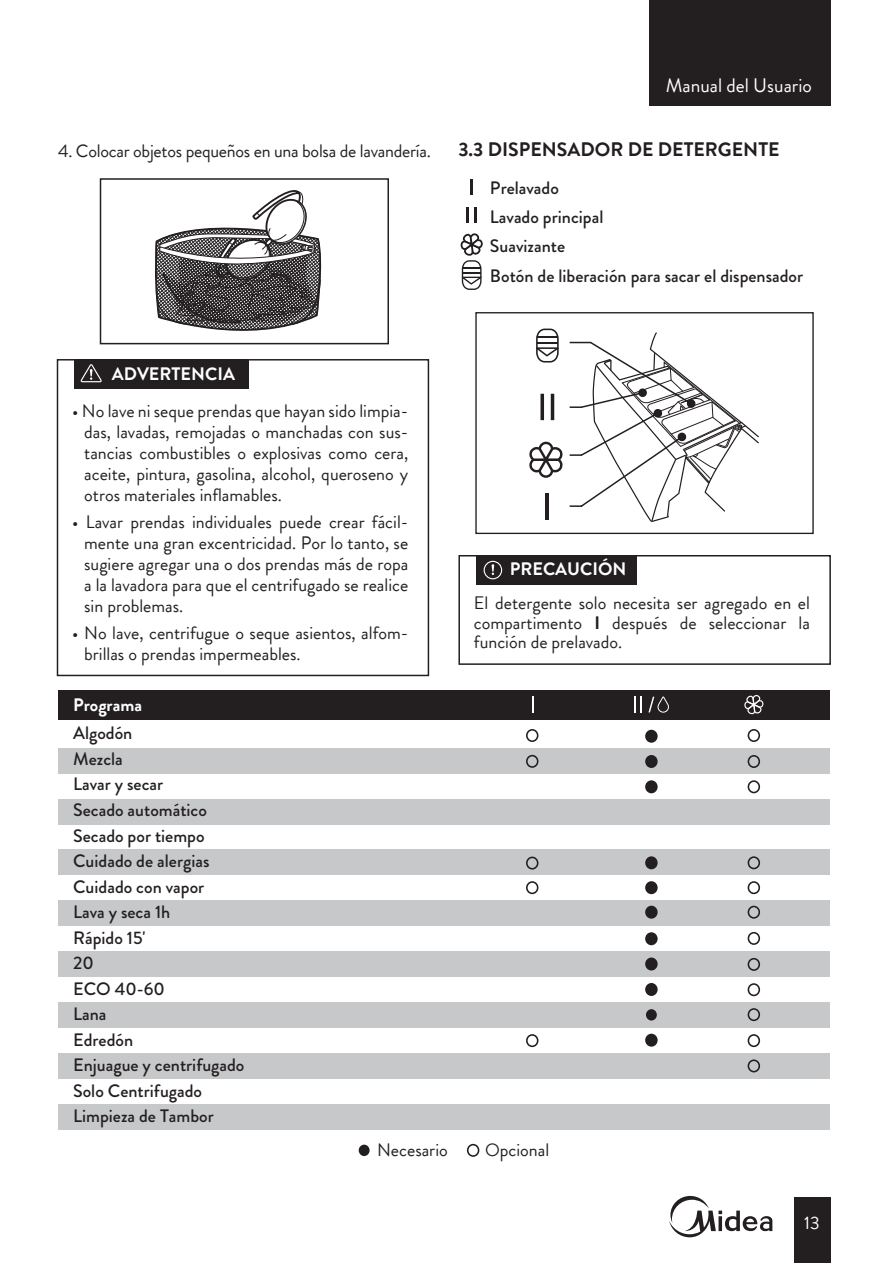
<style>
.page{position:relative;width:893px;height:1263px;background:#fff}
.page>*{position:absolute;margin:0;border:0;box-sizing:border-box;transform-origin:0 0}
.t1{font:700 19.5px "Brandon Grotesque";color:#231f20}
.t2{font:19.5px "Brandon Grotesque";color:#fff}
.t3{font:18px/21px "Brandon Grotesque";color:#231f20;text-align:justify}
.t4{font:500 18px/25.5px "Brandon Grotesque";color:#231f20}
.t5{font:700 18px "Brandon Grotesque";color:#fff}
.t6{font:18px "Brandon Grotesque";color:#fff}
.s1{font-weight:700}
.s2{font-family:"Sim Sun";font-size:14.1px}
</style>
<div class="page">
<div style="left:649px;top:0;width:182px;height:106px;background:#231f20"></div>
<div style="left:794px;top:1198px;width:37px;height:65px;background:#231f20"></div>
<svg style="left:669px;top:1196px;width:103px;height:41px"></svg>
<div style="left:100px;top:178px;width:289px;height:166px;border:2px solid #231f20"></div>
<svg style="left:151px;top:190px;width:173px;height:155px"></svg>
<div style="left:74px;top:360px;width:175px;height:29px;background:#231f20"></div>
<div style="left:57px;top:359px;width:372px;height:317px;border:1px solid #231f20"></div>
<svg style="left:81px;top:364px;width:21px;height:18px"></svg>
<svg style="left:467px;top:207px;width:2px;height:16px"></svg>
<svg style="left:475px;top:207px;width:2px;height:16px"></svg>
<svg style="left:471px;top:179px;width:2px;height:16px"></svg>
<div style="left:475px;top:312px;width:339px;height:222px;border:1px solid #231f20"></div>
<svg style="left:529px;top:442px;width:34px;height:36px"></svg>
<svg style="left:540px;top:394px;width:4px;height:26px"></svg>
<hr style="left:551px;top:394px;width:3px;height:26px;background:#231f20">
<hr style="left:545px;top:493px;width:3px;height:27px;background:#231f20">
<svg style="left:460px;top:233px;width:22px;height:57px"></svg>
<svg style="left:570px;top:332px;width:190px;height:203px"></svg>
<svg style="left:536px;top:329px;width:23px;height:33px"></svg>
<div style="left:476px;top:555px;width:161px;height:29px;background:#231f20"></div>
<div style="left:458px;top:555px;width:373px;height:110px;border:2px solid #231f20"></div>
<svg style="left:484px;top:561px;width:18px;height:18px"></svg>
<div style="left:59px;top:748px;width:771px;height:25px;background:#c7c8ca"></div>
<div style="left:59px;top:799px;width:771px;height:25px;background:#c7c8ca"></div>
<div style="left:59px;top:850px;width:771px;height:25px;background:#c7c8ca"></div>
<div style="left:59px;top:900px;width:771px;height:26px;background:#c7c8ca"></div>
<div style="left:59px;top:951px;width:771px;height:26px;background:#c7c8ca"></div>
<div style="left:59px;top:1002px;width:771px;height:25px;background:#c7c8ca"></div>
<div style="left:59px;top:1053px;width:771px;height:25px;background:#c7c8ca"></div>
<div style="left:59px;top:1104px;width:771px;height:25px;background:#c7c8ca"></div>
<div style="left:59px;top:690px;width:771px;height:29px;background:#231f20"></div>
<div style="left:748px;top:729px;width:12px;height:13px;border:2px solid #231f20;border-radius:50%"></div>
<div style="left:748px;top:755px;width:12px;height:13px;border:2px solid #231f20;border-radius:50%"></div>
<div style="left:646px;top:756px;width:11px;height:11px;background:#231f20;border-radius:50%"></div>
<div style="left:645px;top:755px;width:13px;height:13px;border:2px solid #231f20;border-radius:50%"></div>
<div style="left:526px;top:729px;width:12px;height:13px;border:2px solid #231f20;border-radius:50%"></div>
<div style="left:526px;top:856px;width:12px;height:13px;border:2px solid #231f20;border-radius:50%"></div>
<div style="left:526px;top:755px;width:12px;height:13px;border:2px solid #231f20;border-radius:50%"></div>
<div style="left:646px;top:730px;width:11px;height:12px;background:#231f20;border-radius:50%"></div>
<div style="left:645px;top:730px;width:13px;height:13px;border:2px solid #231f20;border-radius:50%"></div>
<div style="left:646px;top:781px;width:11px;height:11px;background:#231f20;border-radius:50%"></div>
<div style="left:645px;top:780px;width:13px;height:13px;border:2px solid #231f20;border-radius:50%"></div>
<div style="left:646px;top:958px;width:11px;height:12px;background:#231f20;border-radius:50%"></div>
<div style="left:645px;top:957px;width:13px;height:13px;border:2px solid #231f20;border-radius:50%"></div>
<div style="left:646px;top:984px;width:11px;height:11px;background:#231f20;border-radius:50%"></div>
<div style="left:645px;top:983px;width:13px;height:13px;border:2px solid #231f20;border-radius:50%"></div>
<div style="left:646px;top:933px;width:11px;height:11px;background:#231f20;border-radius:50%"></div>
<div style="left:645px;top:932px;width:13px;height:13px;border:2px solid #231f20;border-radius:50%"></div>
<div style="left:646px;top:1009px;width:11px;height:11px;background:#231f20;border-radius:50%"></div>
<div style="left:646px;top:1034px;width:11px;height:12px;background:#231f20;border-radius:50%"></div>
<div style="left:645px;top:1034px;width:13px;height:13px;border:2px solid #231f20;border-radius:50%"></div>
<div style="left:646px;top:857px;width:11px;height:11px;background:#231f20;border-radius:50%"></div>
<div style="left:645px;top:856px;width:13px;height:13px;border:2px solid #231f20;border-radius:50%"></div>
<div style="left:748px;top:780px;width:12px;height:13px;border:2px solid #231f20;border-radius:50%"></div>
<div style="left:748px;top:932px;width:12px;height:13px;border:2px solid #231f20;border-radius:50%"></div>
<div style="left:748px;top:958px;width:12px;height:13px;border:2px solid #231f20;border-radius:50%"></div>
<div style="left:748px;top:983px;width:12px;height:13px;border:2px solid #231f20;border-radius:50%"></div>
<div style="left:748px;top:1008px;width:12px;height:13px;border:2px solid #231f20;border-radius:50%"></div>
<div style="left:748px;top:1034px;width:12px;height:13px;border:2px solid #231f20;border-radius:50%"></div>
<div style="left:748px;top:1059px;width:12px;height:13px;border:2px solid #231f20;border-radius:50%"></div>
<div style="left:748px;top:856px;width:12px;height:13px;border:2px solid #231f20;border-radius:50%"></div>
<div style="left:748px;top:906px;width:12px;height:13px;border:2px solid #231f20;border-radius:50%"></div>
<div style="left:526px;top:881px;width:12px;height:13px;border:2px solid #231f20;border-radius:50%"></div>
<div style="left:526px;top:1034px;width:12px;height:13px;border:2px solid #231f20;border-radius:50%"></div>
<div style="left:646px;top:882px;width:11px;height:11px;background:#231f20;border-radius:50%"></div>
<div style="left:645px;top:881px;width:13px;height:13px;border:2px solid #231f20;border-radius:50%"></div>
<div style="left:646px;top:906px;width:11px;height:12px;background:#231f20;border-radius:50%"></div>
<div style="left:645px;top:906px;width:13px;height:13px;border:2px solid #231f20;border-radius:50%"></div>
<div style="left:748px;top:881px;width:12px;height:13px;border:2px solid #231f20;border-radius:50%"></div>
<svg style="left:532px;top:696px;width:2px;height:17px"></svg>
<svg style="left:744px;top:694px;width:20px;height:21px"></svg>
<svg style="left:634px;top:696px;width:8px;height:17px"></svg>
<svg style="left:648px;top:696px;width:21px;height:17px"></svg>
<div style="left:467px;top:1144px;width:12px;height:13px;border:2px solid #231f20;border-radius:50%"></div>
<div style="left:359px;top:1145px;width:11px;height:11px;background:#231f20;border-radius:50%"></div>
<p class="t3" style="left:58px;top:140px;width:374px">4. Colocar objetos pequeños en una bolsa de lavandería.</p>
<p class="t2" style="left:666px;top:72px;width:148px">Manual del Usuario</p>
<p class="t1" style="left:458px;top:136px;width:323px">3.3 DISPENSADOR DE DETERGENTE</p>
<p class="t4" style="left:490px;top:173px;width:315px;line-height:29.2px">Prelavado<br>Lavado principal<br>Suavizante<br>Botón de liberación para sacar el dispensador</p>
<p class="t5" style="left:112px;top:361px;width:125px">ADVERTENCIA</p>
<p class="t3" style="left:84px;top:401px;width:326px;text-indent:-12px">• No lave ni seque prendas que hayan sido limpia&shy;das, lavadas, remojadas o manchadas con sus&shy;tancias combustibles o explosivas como cera, aceite, pintura, gasolina, alcohol, queroseno y otros materiales inflamables.</p>
<p class="t3" style="left:84px;top:512px;width:326px;text-indent:-12px">• Lavar prendas individuales puede crear fácil&shy;mente una gran excentricidad. Por lo tanto, se sugiere agregar una o dos prendas más de ropa a la lavadora para que el centrifugado se realice sin problemas.</p>
<p class="t3" style="left:84px;top:623px;width:326px;text-indent:-12px">• No lave, centrifugue o seque asientos, alfom&shy;brillas o prendas impermeables.</p>
<p class="t5" style="left:73px;top:692px;width:71px">Programa</p>
<p class="t4" style="left:73px;top:721px;width:173px">Algodón<br>Mezcla<br>Lavar y secar<br>Secado automático<br>Secado por tiempo<br>Cuidado de alergias<br>Cuidado con vapor<br>Lava y seca 1h<br>Rápido 15'<br>20<br>ECO 40-60<br>Lana<br>Edredón<br>Enjuague y centrifugado<br>Solo Centrifugado<br>Limpieza de Tambor</p>
<p class="t5" style="left:510px;top:556px;width:118px">PRECAUCIÓN</p>
<p class="t3" style="left:474px;top:593px;width:338px;line-height:19.5px">El detergente solo necesita ser agregado en el compartimento <span class="s1">I</span> después de seleccionar la función de prelavado.</p>
<p class="t3" style="left:377px;top:1140px;width:72px">Necesario</p>
<p class="t3" style="left:485px;top:1140px;width:94px">Opcional<span class="s2">　　</span></p>
<p class="t6" style="left:804px;top:1211px;width:17px">13</p>
</div>
